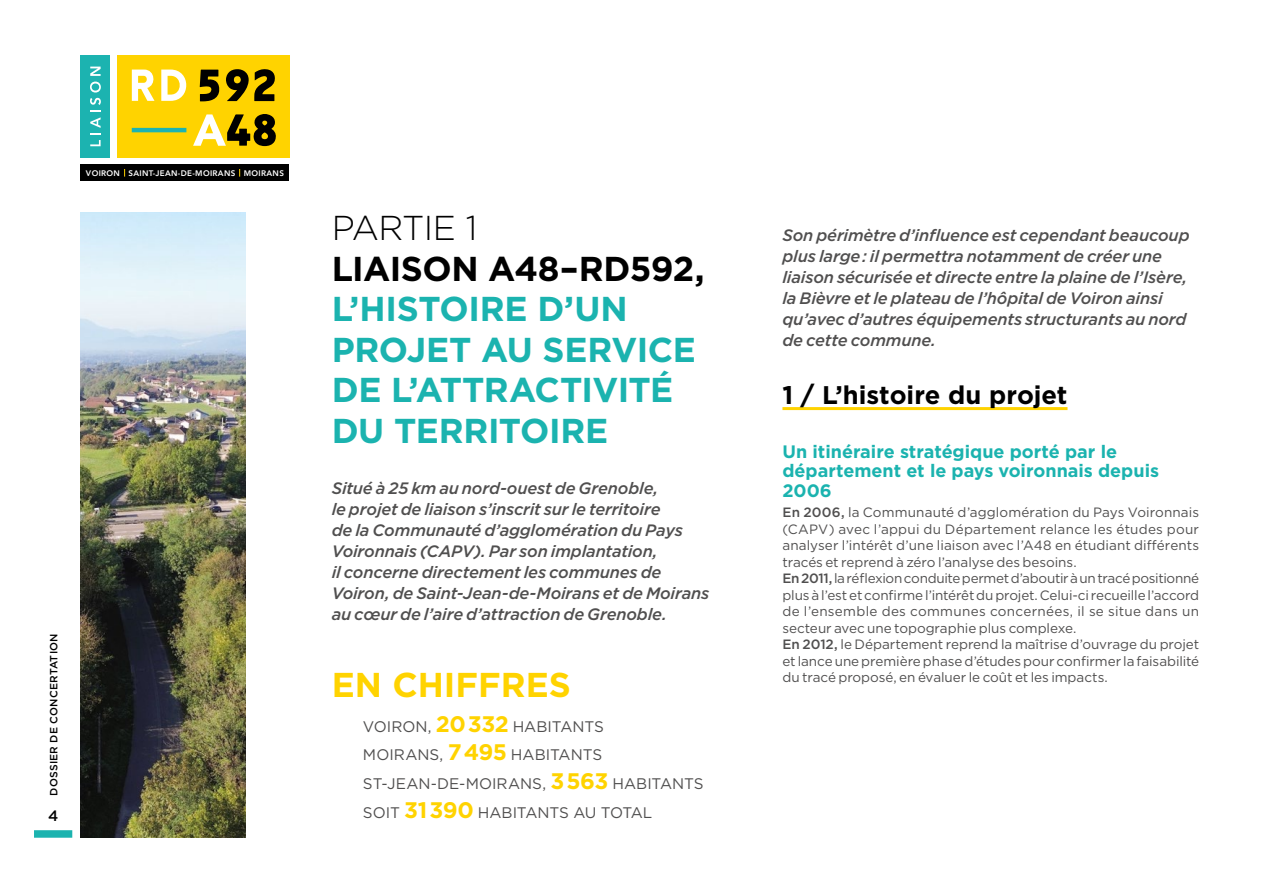
<style>
.page{position:relative;width:1263px;height:893px;background:#fff}
.page>*{position:absolute;margin:0;border:0;box-sizing:border-box;transform-origin:0 0}
.t1{font:700 34.5px/40.5px "Gotham";letter-spacing:-.01em;color:#1bb3af}
.t2{font:700 34.5px "Gotham";letter-spacing:-.02em;color:#000}
.t3{font:700 34.5px "Gotham";color:#ffd300}
.t4{font:300 34.5px "Gotham";letter-spacing:-.025em;color:#000}
.t5{font:700 25.5px "Gotham";color:#000}
.t6{font:700 18px/19.5px "Gotham";color:#1bb3af}
.t7{font:italic 500 16.5px/21px "Gotham";letter-spacing:-.01em;color:#504f4f}
.t8{font:15.3px/29px "Gotham";color:#504f4f}
.t9{font:500 15px "Gotham";color:#000}
.t10{font:13.5px/16.5px "Gotham";color:#504f4f}
.t11{font:500 10.5px "Gotham";letter-spacing:.02em;color:#000}
.t12{font:800 7.95px "Avenir LT Std";letter-spacing:.04em;color:#fff}
.s1{font-weight:700;font-size:22.5px;color:#ffd300}
.s2{font-weight:500}
</style>
<div class="page">
<div style="left:34px;top:830px;width:38px;height:8px;background:#1bb3af"></div>
<div style="left:81px;top:55px;width:29px;height:103px;background:#1cb3b0"></div>
<svg style="left:90px;top:82px;width:11px;height:64px"></svg>
<svg style="left:90px;top:67px;width:11px;height:9px"></svg>
<div style="left:117px;top:55px;width:172px;height:103px;background:#ffd300"></div>
<div style="left:81px;top:164px;width:208px;height:17px;background:#000"></div>
<svg style="left:132px;top:70px;width:55px;height:31px"></svg>
<svg style="left:193px;top:114px;width:83px;height:32px"></svg>
<svg style="left:226px;top:69px;width:49px;height:32px"></svg>
<svg style="left:200px;top:70px;width:19px;height:31px"></svg>
<hr style="left:132px;top:128px;width:54px;height:4px;background:#1db3b0">
<img style="left:81px;top:213px;width:164px;height:625px">
<hr style="left:782px;top:407px;width:285px;height:3px;background:#ffd300">
<p class="t12" style="left:86px;top:168px;width:199px">VOIRON SAINT-JEAN-DE-MOIRANS MOIRANS</p>
<p class="t11" style="left:47px;top:796px;width:164px;rotate:-90deg">DOSSIER DE CONCERTATION</p>
<p class="t9" style="left:48px;top:806px;width:12px">4</p>
<h1 class="t4" style="left:332px;top:206px;width:147px">PARTIE 1</h1>
<h1 class="t2" style="left:332px;top:246px;width:375px">LIAISON A48–RD592,</h1>
<h1 class="t1" style="left:332px;top:289px;width:366px">L’HISTOIRE D’UN<br>PROJET AU SERVICE<br>DE L’ATTRACTIVITÉ<br>DU TERRITOIRE</h1>
<p class="t7" style="left:332px;top:477px;width:379px">Situé à 25 km au nord-ouest de Grenoble,<br>le projet de liaison s’inscrit sur le territoire<br>de la Communauté d’agglomération du Pays Voironnais (CAPV). Par son implantation,<br>il concerne directement les communes de Voiron, de Saint-Jean-de-Moirans et de Moirans au cœur de l’aire d’attraction de Grenoble.</p>
<h1 class="t3" style="left:332px;top:662px;width:241px">EN CHIFFRES</h1>
<p class="t8" style="left:363px;top:711px;width:342px">VOIRON, <span class="s1">20 332</span> HABITANTS<br>MOIRANS, <span class="s1">7 495</span> HABITANTS<br>ST-JEAN-DE-MOIRANS, <span class="s1">3 563</span> HABITANTS<br>SOIT <span class="s1">31 390</span> HABITANTS AU TOTAL</p>
<p class="t7" style="left:782px;top:225px;width:409px">Son périmètre d’influence est cependant beaucoup plus large : il permettra notamment de créer une liaison sécurisée et directe entre la plaine de l’Isère, la Bièvre et le plateau de l’hôpital de Voiron ainsi qu’avec d’autres équipements structurants au nord de cette commune.</p>
<h2 class="t5" style="left:782px;top:378px;width:287px">1 / L’histoire du projet</h2>
<h3 class="t6" style="left:782px;top:441px;width:378px">Un itinéraire stratégique porté par le département et le pays voironnais depuis<br>2006</h3>
<p class="t10" style="left:782px;top:504px;width:418px"><span class="s2">En 2006,</span> la Communauté d’agglomération du Pays Voironnais (CAPV) avec l’appui du Département relance les études pour analyser l’intérêt d’une liaison avec l’A48 en étudiant différents tracés et reprend à zéro l’analyse des besoins.<br><span class="s2">En 2011,</span> la réflexion conduite permet d’aboutir à un tracé positionné plus à l’est et confirme l’intérêt du projet. Celui-ci recueille l’accord de l’ensemble des communes concernées, il se situe dans un secteur avec une topographie plus complexe.<br><span class="s2">En 2012,</span> le Département reprend la maîtrise d’ouvrage du projet et lance une première phase d’études pour confirmer la faisabilité du tracé proposé, en évaluer le coût et les impacts.</p>
</div>
